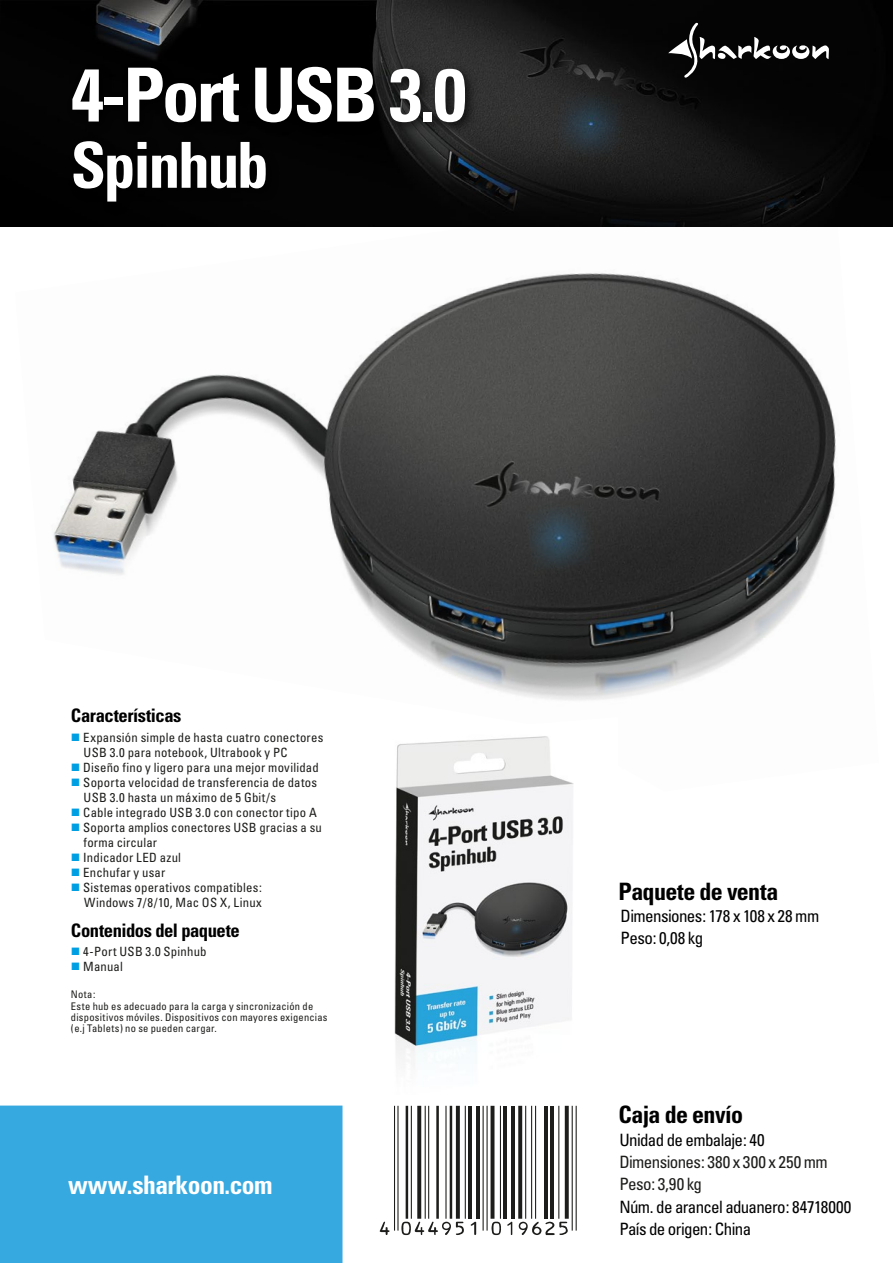
<style>
.page{position:relative;width:893px;height:1263px;background:#fff}
.page>*{position:absolute;margin:0;border:0;box-sizing:border-box;transform-origin:0 0}
.t1{font:700 condensed 74.55px "Univers";letter-spacing:-.035em;color:#fff}
.t2{font:700 condensed 63.45px "Univers";letter-spacing:-.035em;color:#fff}
.t3{font:700 condensed 25.5px "Univers";letter-spacing:-.02em;color:#fff}
.t4{font:700 condensed 24px "Univers";letter-spacing:-.025em;color:#000}
.t5{font:700 condensed 18.6px "Univers";letter-spacing:-.025em;color:#000}
.t6{font:condensed 16.95px/22.2px "Univers";letter-spacing:-.035em;color:#000}
.t7{font:condensed 16.95px/22.2px "Univers";letter-spacing:-.035em;color:#1d1d1b}
.t8{font:condensed 12.75px/15px "Univers";letter-spacing:.015em;color:#1d1d1b}
.t9{font:condensed 10.5px/11.2px "Univers";letter-spacing:.025em;color:#1d1d1b}
.s1{color:#009fe3}
</style>
<div class="page">
<img style="left:15px;top:226px;width:864px;height:474px">
<img style="left:0;top:0;width:893px;height:226px">
<img style="left:394px;top:736px;width:180px;height:323px">
<svg style="left:668px;top:23px;width:161px;height:55px"></svg>
<img style="left:62px;top:49px;width:433px;height:172px">
<div style="left:0;top:1105px;width:342px;height:158px;background:#36a9e1"></div>
<hr style="left:394px;top:1106px;width:1px;height:124px;background:#1d1d1b">
<hr style="left:397px;top:1106px;width:2px;height:124px;background:#1d1d1b">
<hr style="left:406px;top:1106px;width:2px;height:113px;background:#1d1d1b">
<hr style="left:411px;top:1106px;width:1px;height:113px;background:#1d1d1b">
<svg style="left:417px;top:1106px;width:4px;height:113px"></svg>
<hr style="left:425px;top:1106px;width:1px;height:113px;background:#1d1d1b">
<hr style="left:428px;top:1106px;width:1px;height:113px;background:#1d1d1b">
<hr style="left:436px;top:1106px;width:3px;height:113px;background:#1d1d1b">
<hr style="left:445px;top:1106px;width:2px;height:113px;background:#1d1d1b">
<hr style="left:450px;top:1106px;width:2px;height:113px;background:#1d1d1b">
<svg style="left:456px;top:1106px;width:4px;height:113px"></svg>
<hr style="left:465px;top:1106px;width:1px;height:113px;background:#1d1d1b">
<hr style="left:468px;top:1106px;width:4px;height:113px;background:#1d1d1b">
<hr style="left:476px;top:1106px;width:4px;height:113px;background:#1d1d1b">
<hr style="left:483px;top:1106px;width:1px;height:124px;background:#1d1d1b">
<hr style="left:487px;top:1106px;width:1px;height:124px;background:#1d1d1b">
<hr style="left:491px;top:1106px;width:3px;height:113px;background:#1d1d1b">
<hr style="left:500px;top:1106px;width:1px;height:113px;background:#1d1d1b">
<hr style="left:503px;top:1106px;width:4px;height:113px;background:#1d1d1b">
<hr style="left:511px;top:1106px;width:4px;height:113px;background:#1d1d1b">
<svg style="left:518px;top:1106px;width:4px;height:113px"></svg>
<hr style="left:525px;top:1106px;width:1px;height:113px;background:#1d1d1b">
<hr style="left:531px;top:1106px;width:1px;height:113px;background:#1d1d1b">
<hr style="left:535px;top:1106px;width:1px;height:113px;background:#1d1d1b">
<hr style="left:544px;top:1106px;width:4px;height:113px;background:#1d1d1b">
<hr style="left:550px;top:1106px;width:4px;height:113px;background:#1d1d1b">
<hr style="left:558px;top:1106px;width:1px;height:113px;background:#1d1d1b">
<svg style="left:565px;top:1106px;width:4px;height:113px"></svg>
<hr style="left:572px;top:1106px;width:1px;height:124px;background:#1d1d1b">
<hr style="left:576px;top:1106px;width:1px;height:124px;background:#1d1d1b">
<svg style="left:380px;top:1222px;width:10px;height:13px"></svg>
<svg style="left:401px;top:1222px;width:63px;height:13px"></svg>
<svg style="left:471px;top:1222px;width:5px;height:13px"></svg>
<svg style="left:491px;top:1222px;width:10px;height:13px"></svg>
<svg style="left:507px;top:1222px;width:5px;height:13px"></svg>
<svg style="left:519px;top:1221px;width:49px;height:14px"></svg>
<h1 class="t1" style="left:71px;top:49px;width:397px">4-Port USB 3.0</h1>
<h2 class="t2" style="left:71px;top:126px;width:199px">Spinhub</h2>
<h3 class="t5" style="left:71px;top:704px;width:112px">Características</h3>
<p class="t8" style="left:84px;top:730px;width:241px;text-indent:-13px"><span class="s1">■</span> Expansión simple de hasta cuatro conectores<br>USB 3.0 para notebook, Ultrabook y PC</p>
<p class="t8" style="left:71px;top:760px;width:249px"><span class="s1">■</span> Diseño fino y ligero para una mejor movilidad</p>
<p class="t8" style="left:84px;top:775px;width:235px;text-indent:-13px"><span class="s1">■</span> Soporta velocidad de transferencia de datos<br>USB 3.0 hasta un máximo de 5 Gbit/s</p>
<p class="t8" style="left:71px;top:805px;width:247px"><span class="s1">■</span> Cable integrado USB 3.0 con conector tipo A</p>
<p class="t8" style="left:84px;top:820px;width:240px;text-indent:-13px"><span class="s1">■</span> Soporta amplios conectores USB gracias a su forma circular</p>
<p class="t8" style="left:71px;top:849px;width:112px"><span class="s1">■</span> Indicador LED azul</p>
<p class="t8" style="left:71px;top:864px;width:96px"><span class="s1">■</span> Enchufar y usar</p>
<p class="t8" style="left:71px;top:879px;width:193px;text-align:right"><span class="s1">■</span> Sistemas operativos compatibles:<br>Windows 7/8/10, Mac OS X, Linux</p>
<h3 class="t5" style="left:71px;top:919px;width:171px">Contenidos del paquete</h3>
<p class="t8" style="left:71px;top:944px;width:137px"><span class="s1">■</span> 4-Port USB 3.0 Spinhub</p>
<p class="t8" style="left:71px;top:959px;width:53px"><span class="s1">■</span> Manual</p>
<p class="t9" style="left:71px;top:989px;width:258px">Nota:<br>Este hub es adecuado para la carga y sincronización de dispositivos móviles. Dispositivos con mayores exigencias (e.j Tablets) no se pueden cargar.</p>
<h3 class="t3" style="left:68px;top:1169px;width:206px">www.sharkoon.com</h3>
<h3 class="t4" style="left:619px;top:877px;width:161px">Paquete de venta</h3>
<h3 class="t6" style="left:621px;top:904px;width:200px">Dimensiones: 178 x 108 x 28 mm<br>Peso: 0,08 kg</h3>
<h3 class="t4" style="left:619px;top:1099px;width:126px">Caja de envío</h3>
<h3 class="t6" style="left:619px;top:1129px;width:147px">Unidad de embalaje: 40</h3>
<h3 class="t7" style="left:619px;top:1151px;width:210px">Dimensiones: 380 x 300 x 250 mm<br>Peso: 3,90 kg</h3>
<h3 class="t6" style="left:619px;top:1195px;width:234px">Núm. de arancel aduanero: 84718000<br>País de origen: China</h3>
</div>
